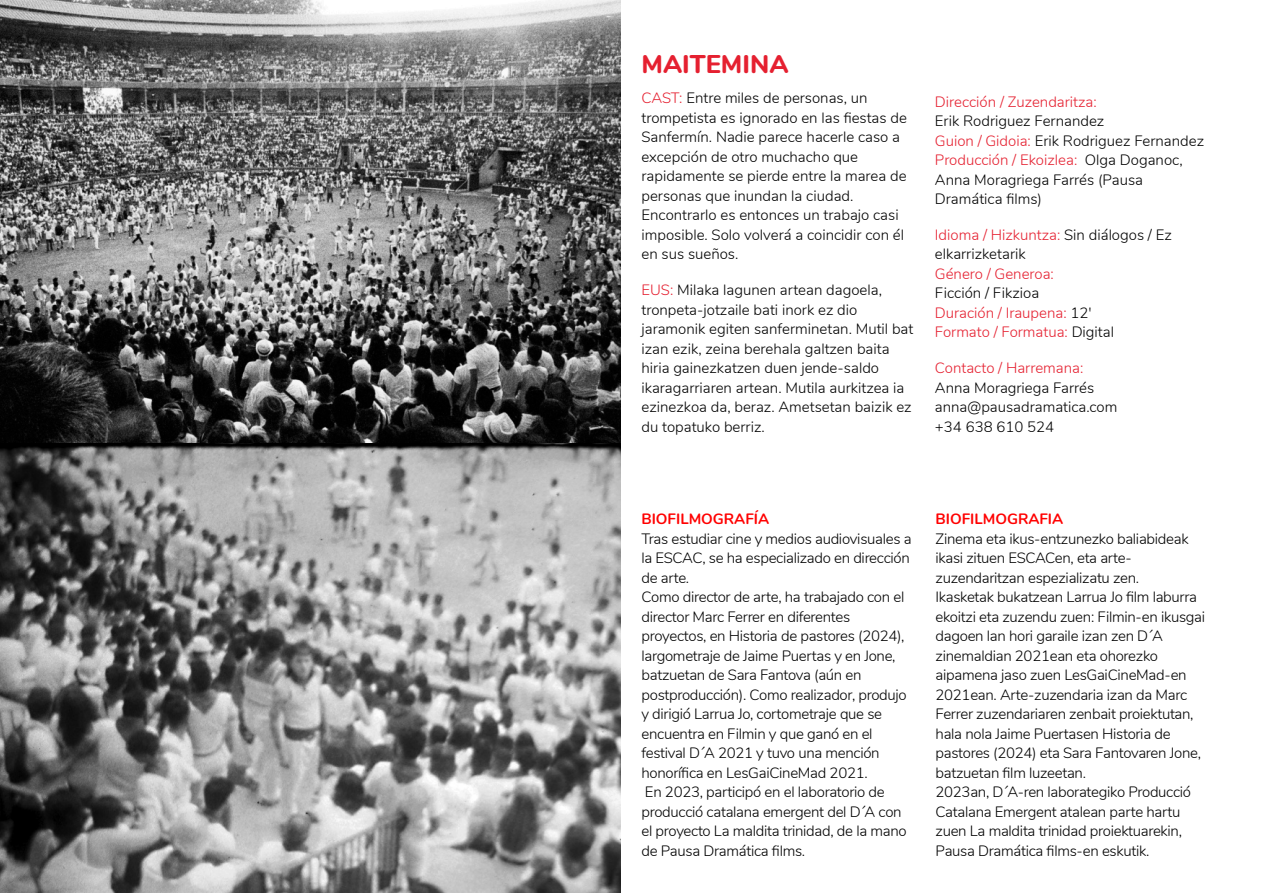
<style>
.page{position:relative;width:1263px;height:893px;background:#fff}
.page>*{position:absolute;margin:0;border:0;box-sizing:border-box;transform-origin:0 0}
.t1{font:800 25.65px "Nunito";color:#e52030}
.t2{font:300 15px/19.5px "Nunito";letter-spacing:-.02em;color:#000}
.t3{font:300 15px/19.5px "Nunito";color:#000}
.t4{font:300 15px/19.5px "Nunito";color:#e52030}
.t5{font:700 15px "Nunito";color:#f00}
.s1{color:#e52030}
.s2{color:#000}
</style>
<div class="page">
<img style="left:0;top:0;width:621px;height:443px">
<img style="left:0;top:443px;width:621px;height:450px">
<h1 class="t1" style="left:641px;top:48px;width:149px">MAITEMINA</h1>
<p class="t3" style="left:641px;top:89px;width:267px"><span class="s1">CAST:</span> Entre miles de personas, un trompetista es ignorado en las fiestas de Sanfermín. Nadie parece hacerle caso a excepción de otro muchacho que rapidamente se pierde entre la marea de personas que inundan la ciudad.<br>Encontrarlo es entonces un trabajo casi imposible. Solo volverá a coincidir con él en sus sueños.</p>
<p class="t3" style="left:641px;top:280px;width:273px"><span class="s1">EUS:</span> Milaka lagunen artean dagoela, tronpeta-jotzaile bati inork ez dio jaramonik egiten sanferminetan. Mutil bat izan ezik, zeina berehala galtzen baita hiria gainezkatzen duen jende-saldo ikaragarriaren artean. Mutila aurkitzea ia ezinezkoa da, beraz. Ametsetan baizik ez du topatuko berriz.</p>
<p class="t4" style="left:935px;top:92px;width:163px">Dirección / Zuzendaritza:</p>
<p class="t3" style="left:935px;top:111px;width:271px">Erik Rodriguez Fernandez<br><span class="s1">Guion / Gidoia:</span> Erik Rodriguez Fernandez<br><span class="s1">Producción / Ekoizlea:</span> Olga Doganoc,<br>Anna Moragriega Farrés (Pausa<br>Dramática films)</p>
<p class="t3" style="left:935px;top:225px;width:238px"><span class="s1">Idioma / Hizkuntza:</span> Sin diálogos / Ez elkarrizketarik</p>
<p class="t4" style="left:935px;top:264px;width:120px">Género / Generoa:</p>
<p class="t4" style="left:935px;top:284px;width:181px"><span class="s2">Ficción / Fikzioa<br></span>Duración / Iraupena: <span class="s2">12'<br></span>Formato / Formatua: <span class="s2">Digital</span></p>
<p class="t4" style="left:935px;top:358px;width:150px">Contacto / Harremana:</p>
<p class="t3" style="left:935px;top:378px;width:184px">Anna Moragriega Farrés anna@pausadramatica.com +34 638 610 524</p>
<p class="t5" style="left:641px;top:509px;width:129px">BIOFILMOGRAFÍA</p>
<p class="t2" style="left:641px;top:529px;width:272px">Tras estudiar cine y medios audiovisuales a la ESCAC, se ha especializado en dirección de arte.<br>Como director de arte, ha trabajado con el director Marc Ferrer en diferentes proyectos, en Historia de pastores (2024), largometraje de Jaime Puertas y en Jone, batzuetan de Sara Fantova (aún en postproducción). Como realizador, produjo y dirigió Larrua Jo, cortometraje que se encuentra en Filmin y que ganó en el festival D´A 2021 y tuvo una mención honorífica en LesGaiCineMad 2021.<br>En 2023, participó en el laboratorio de producció catalana emergent del D´A con el proyecto La maldita trinidad, de la mano de Pausa Dramática films.</p>
<p class="t5" style="left:935px;top:509px;width:129px">BIOFILMOGRAFIA</p>
<p class="t2" style="left:935px;top:529px;width:271px">Zinema eta ikus-entzunezko baliabideak ikasi zituen ESCACen, eta arte&shy;zuzendaritzan espezializatu zen.<br>Ikasketak bukatzean Larrua Jo film laburra ekoitzi eta zuzendu zuen: Filmin-en ikusgai dagoen lan hori garaile izan zen D´A zinemaldian 2021ean eta ohorezko aipamena jaso zuen LesGaiCineMad-en 2021ean. Arte-zuzendaria izan da Marc Ferrer zuzendariaren zenbait proiektutan, hala nola Jaime Puertasen Historia de pastores (2024) eta Sara Fantovaren Jone, batzuetan film luzeetan.<br>2023an, D´A-ren laborategiko Producció Catalana Emergent atalean parte hartu zuen La maldita trinidad proiektuarekin, Pausa Dramática films-en eskutik.</p>
</div>
